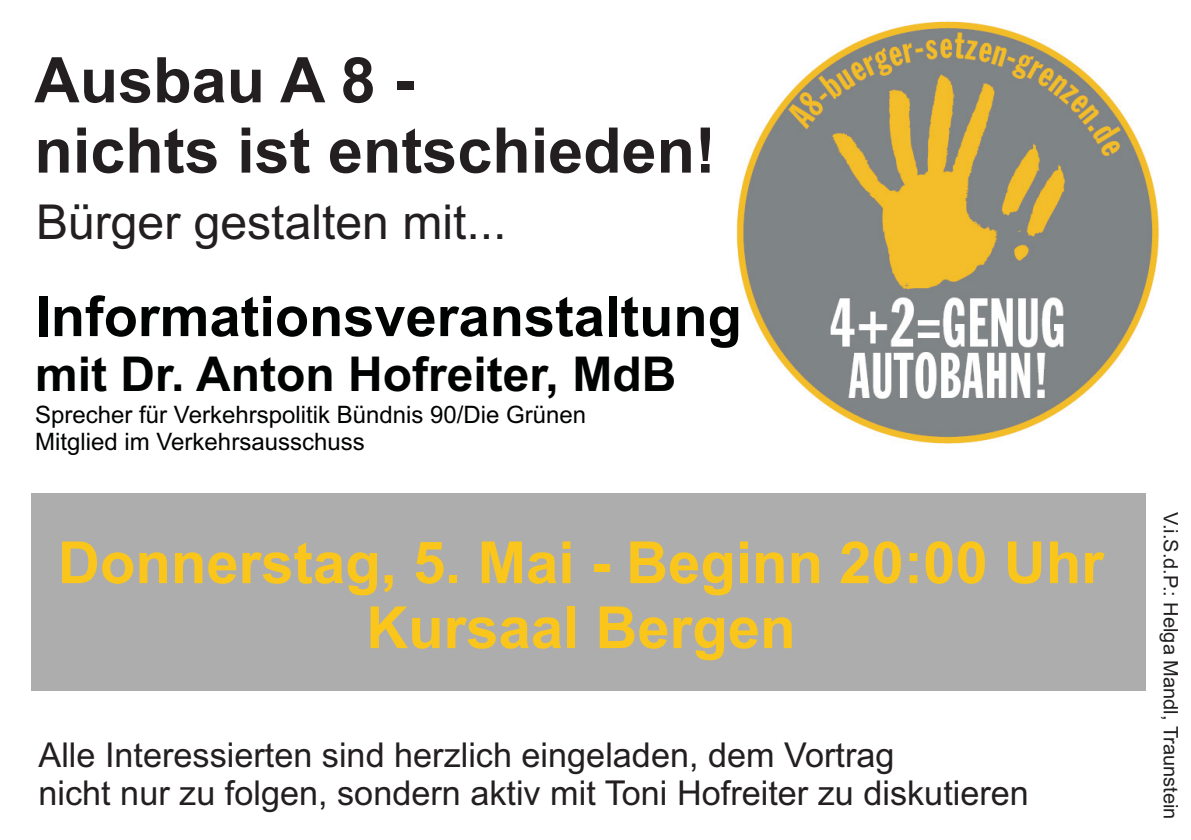
<style>
.page{position:relative;width:1191px;height:840px;background:#fff}
.page>*{position:absolute;margin:0;border:0;box-sizing:border-box;transform-origin:0 0}
.t1{font:700 62.8px/70.2px "Arial";color:#231f20}
.t2{font:700 58px/64.8px "Arial";color:#fac61c;text-align:center}
.t3{font:700 56px "Arial";color:#010202}
.t4{font:700 48px "Arial";color:#010202}
.t5{font:48px "Arial";color:#231f20}
.t6{font:34.2px/38.2px "Arial";color:#231f20}
.t7{font:24px/26.8px "Arial";color:#010202}
.t8{font:20px "Arial";color:#231f20}
</style>
<div class="page">
<div style="left:31px;top:493px;width:1114px;height:196px;background:#aeadad"></div>
<img style="left:736px;top:21px;width:423px;height:423px">
<h1 class="t1" style="left:34px;top:51px;width:683px">Ausbau A 8 -<br>nichts ist entschieden!</h1>
<h3 class="t5" style="left:36px;top:204px;width:472px">Bürger gestalten mit...</h3>
<h3 class="t3" style="left:35px;top:295px;width:708px">Informationsveranstaltung</h3>
<h3 class="t4" style="left:35px;top:356px;width:642px">mit Dr. Anton Hofreiter, MdB</h3>
<p class="t7" style="left:35px;top:403px;width:552px">Sprecher für Verkehrspolitik Bündnis 90/Die Grünen<br>Mitglied im Verkehrsausschuss</p>
<h2 class="t2" style="left:58px;top:535px;width:1047px">Donnerstag, 5. Mai - Beginn 20:00 Uhr<br>Kursaal Bergen</h2>
<p class="t6" style="left:39px;top:738px;width:992px">Alle Interessierten sind herzlich eingeladen, dem Vortrag<br>nicht nur zu folgen, sondern aktiv mit Toni Hofreiter zu diskutieren</p>
<p class="t8" style="left:1178px;top:512px;width:308px;rotate:90deg">V.i.S.d.P.: Helga Mandl, Traunstein</p>
</div>
